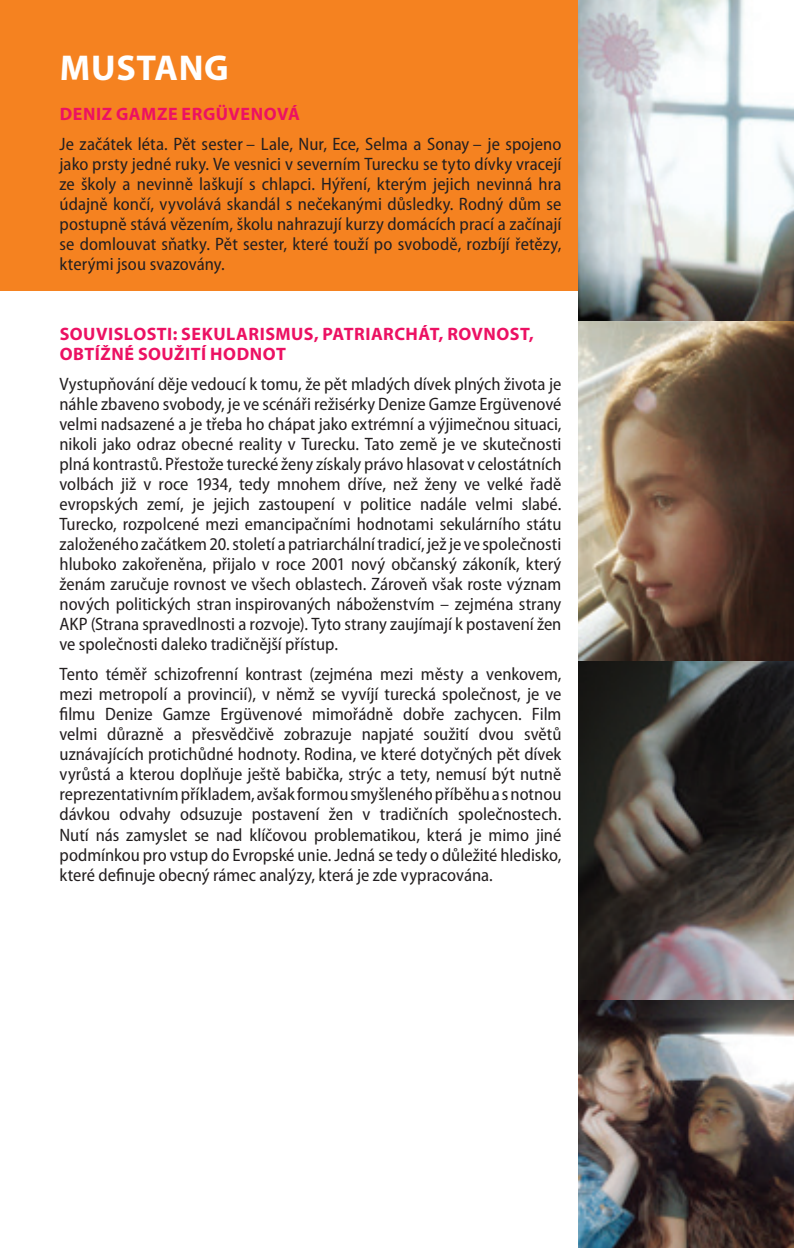
<style>
.page{position:relative;width:794px;height:1248px;background:#fff}
.page>*{position:absolute;margin:0;border:0;box-sizing:border-box;transform-origin:0 0}
.Title_raster{font:700 36px "Myriad Pro";letter-spacing:.02em;color:#fff}
.text_body{font:semi-condensed 18px/20px "Myriad Pro";color:#231f20;text-align:justify}
.text_body_raster{font:semi-condensed 18px/20px "Myriad Pro";letter-spacing:.005em;color:#231f20;text-align:justify}
.Title_inter{font:700 18px/20px "Myriad Pro";letter-spacing:.03em;color:#ec1163}
</style>
<div class="page">
<div style="left:0;top:0;width:578px;height:290px;background:#f58220"></div>
<img style="left:578px;top:0;width:216px;height:1247px">
<p class="Title_raster" style="left:60px;top:44px;width:170px">MUSTANG</p>
<p class="Title_inter" style="left:60px;top:103px;width:242px">DENIZ GAMZE ERGÜVENOVÁ</p>
<p class="text_body_raster" style="left:60px;top:134px;width:503px">Je začátek léta. Pět sester – Lale, Nur, Ece, Selma a Sonay – je spojeno jako prsty jedné ruky. Ve vesnici v severním Turecku se tyto dívky vracejí ze školy a nevinně laškují s chlapci. Hýření, kterým jejich nevinná hra údajně končí, vyvolává skandál s nečekanými důsledky. Rodný dům se postupně stává vězením, školu nahrazují kurzy domácích prací a začínají se domlouvat sňatky. Pět sester, které touží po svobodě, rozbíjí řetězy, kterými jsou svazovány.</p>
<p class="Title_inter" style="left:60px;top:323px;width:476px">SOUVISLOSTI: SEKULARISMUS, PATRIARCHÁT, ROVNOST,<br>OBTÍŽNÉ SOUŽITÍ HODNOT</p>
<p class="text_body" style="left:60px;top:374px;width:503px">Vystupňování děje vedoucí k tomu, že pět mladých dívek plných života je náhle zbaveno svobody, je ve scénáři režisérky Denize Gamze Ergüvenové velmi nadsazené a je třeba ho chápat jako extrémní a výjimečnou situaci, nikoli jako odraz obecné reality v Turecku. Tato země je ve skutečnosti plná kontrastů. Přestože turecké ženy získaly právo hlasovat v celostátních volbách již v roce 1934, tedy mnohem dříve, než ženy ve velké řadě evropských zemí, je jejich zastoupení v politice nadále velmi slabé.<br>Turecko, rozpolcené mezi emancipačními hodnotami sekulárního státu založeného začátkem 20. století a patriarchální tradicí, jež je ve společnosti hluboko zakořeněna, přijalo v roce 2001 nový občanský zákoník, který ženám zaručuje rovnost ve všech oblastech. Zároveň však roste význam nových politických stran inspirovaných náboženstvím – zejména strany AKP (Strana spravedlnosti a rozvoje). Tyto strany zaujímají k postavení žen ve společnosti daleko tradičnější přístup.</p>
<p class="text_body" style="left:60px;top:664px;width:503px">Tento téměř schizofrenní kontrast (zejména mezi městy a venkovem, mezi metropolí a provincií), v němž se vyvíjí turecká společnost, je ve filmu Denize Gamze Ergüvenové mimořádně dobře zachycen. Film velmi důrazně a přesvědčivě zobrazuje napjaté soužití dvou světů uznávajících protichůdné hodnoty. Rodina, ve které dotyčných pět dívek vyrůstá a kterou doplňuje ještě babička, strýc a tety, nemusí být nutně reprezentativním příkladem, avšak formou smyšleného příběhu a s notnou dávkou odvahy odsuzuje postavení žen v tradičních společnostech.<br>Nutí nás zamyslet se nad klíčovou problematikou, která je mimo jiné podmínkou pro vstup do Evropské unie. Jedná se tedy o důležité hledisko, které definuje obecný rámec analýzy, která je zde vypracována.</p>
</div>
